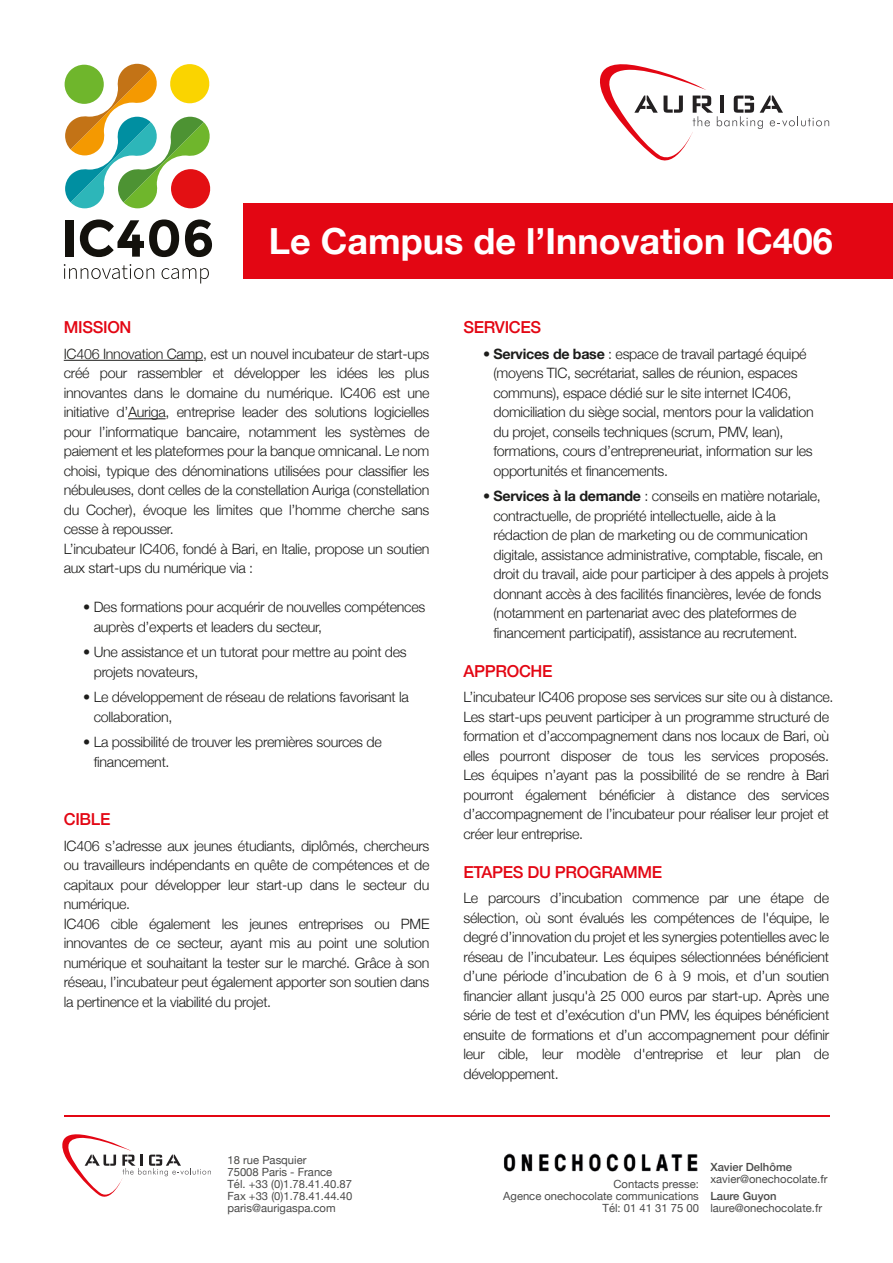
<style>
.page{position:relative;width:893px;height:1263px;background:#fff}
.page>*{position:absolute;margin:0;border:0;box-sizing:border-box;transform-origin:0 0}
.t1{font:700 36px "Helvetica Neue";color:#fff}
.t2{font:500 16.5px "Helvetica Neue";letter-spacing:-.02em;color:#e30613}
.t3{font:300 14.25px/19.5px "Helvetica Neue";letter-spacing:-.02em;color:#1d1d1b}
.t4{font:11.25px/12px "Helvetica Neue";color:#4a4a49;text-align:right}
.t5{font:500 11.25px "Helvetica Neue";color:#4a4a49}
.s1{font-weight:700}
</style>
<div class="page">
<hr style="left:64px;top:360px;width:139px;height:1px;background:#1d1d1b">
<hr style="left:128px;top:418px;width:38px;height:1px;background:#1d1d1b">
<svg style="left:600px;top:64px;width:229px;height:97px"></svg>
<svg style="left:62px;top:1134px;width:149px;height:63px"></svg>
<hr style="left:64px;top:1115px;width:766px;height:2px;background:#e30613">
<img style="left:503px;top:1153px;width:195px;height:19px">
<svg style="left:65px;top:64px;width:146px;height:144px"></svg>
<div style="left:65px;top:220px;width:8px;height:37px;background:#13110c"></div>
<svg style="left:80px;top:219px;width:99px;height:38px"></svg>
<svg style="left:185px;top:219px;width:27px;height:38px"></svg>
<svg style="left:64px;top:264px;width:90px;height:15px"></svg>
<svg style="left:162px;top:268px;width:47px;height:15px"></svg>
<div style="left:244px;top:204px;width:649px;height:75px;background:#e30613"></div>
<h1 class="t1" style="left:269px;top:213px;width:565px">Le Campus de l’Innovation IC406</h1>
<p class="t2" style="left:64px;top:314px;width:69px">MISSION</p>
<p class="t3" style="left:64px;top:343px;width:367px">IC406 Innovation Camp, est un nouvel incubateur de start-ups créé pour rassembler et développer les idées les plus innovantes dans le domaine du numérique. IC406 est une initiative d’Auriga, entreprise leader des solutions logicielles pour l’informatique bancaire, notamment les systèmes de paiement et les plateformes pour la banque omnicanal. Le nom choisi, typique des dénominations utilisées pour classifier les nébuleuses, dont celles de la constellation Auriga (constellation du Cocher), évoque les limites que l’homme cherche sans cesse à repousser.<br>L’incubateur IC406, fondé à Bari, en Italie, propose un soutien aux start-ups du numérique via :</p>
<p class="t3" style="left:94px;top:596px;width:333px;text-indent:-11px">• Des formations pour acquérir de nouvelles compétences auprès d’experts et leaders du secteur,</p>
<p class="t3" style="left:94px;top:641px;width:315px;text-indent:-11px">• Une assistance et un tutorat pour mettre au point des projets novateurs,</p>
<p class="t3" style="left:94px;top:686px;width:317px;text-indent:-11px">• Le développement de réseau de relations favorisant la collaboration,</p>
<p class="t3" style="left:94px;top:731px;width:290px;text-indent:-11px">• La possibilité de trouver les premières sources de financement.</p>
<p class="t2" style="left:64px;top:806px;width:48px">CIBLE</p>
<p class="t3" style="left:64px;top:835px;width:367px">IC406 s’adresse aux jeunes étudiants, diplômés, chercheurs ou travailleurs indépendants en quête de compétences et de capitaux pour développer leur start-up dans le secteur du numérique.<br>IC406 cible également les jeunes entreprises ou PME innovantes de ce secteur, ayant mis au point une solution numérique et souhaitant la tester sur le marché. Grâce à son réseau, l’incubateur peut également apporter son soutien dans la pertinence et la viabilité du projet.</p>
<p class="t4" style="left:228px;top:1154px;width:126px;text-align:left">18 rue Pasquier<br>75008 Paris - France<br>Tél. +33 (0)1.78.41.40.87<br>Fax +33 (0)1.78.41.44.40 paris@aurigaspa.com</p>
<p class="t2" style="left:463px;top:314px;width:79px">SERVICES</p>
<p class="t3" style="left:493px;top:343px;width:322px;text-indent:-11px">• <span class="s1">Services de base</span> : espace de travail partagé équipé (moyens TIC, secrétariat, salles de réunion, espaces communs), espace dédié sur le site internet IC406, domiciliation du siège social, mentors pour la validation du projet, conseils techniques (scrum, PMV, lean), formations, cours d’entrepreneuriat, information sur les opportunités et financements.</p>
<p class="t3" style="left:493px;top:485px;width:337px;text-indent:-11px">• <span class="s1">Services à la demande</span> : conseils en matière notariale, contractuelle, de propriété intellectuelle, aide à la rédaction de plan de marketing ou de communication digitale, assistance administrative, comptable, fiscale, en droit du travail, aide pour participer à des appels à projets donnant accès à des facilités financières, levée de fonds (notamment en partenariat avec des plateformes de financement participatif), assistance au recrutement.</p>
<p class="t2" style="left:463px;top:658px;width:91px">APPROCHE</p>
<p class="t3" style="left:463px;top:686px;width:372px">L’incubateur IC406 propose ses services sur site ou à distance.<br>Les start-ups peuvent participer à un programme structuré de formation et d’accompagnement dans nos locaux de Bari, où elles pourront disposer de tous les services proposés.<br>Les équipes n’ayant pas la possibilité de se rendre à Bari pourront également bénéficier à distance des services d’accompagnement de l’incubateur pour réaliser leur projet et créer leur entreprise.</p>
<p class="t2" style="left:463px;top:859px;width:200px">ETAPES DU PROGRAMME</p>
<p class="t3" style="left:463px;top:887px;width:367px;text-align:justify">Le parcours d’incubation commence par une étape de sélection, où sont évalués les compétences de l'équipe, le degré d’innovation du projet et les synergies potentielles avec le réseau de l’incubateur. Les équipes sélectionnées bénéficient d’une période d’incubation de 6 à 9 mois, et d’un soutien financier allant jusqu'à 25 000 euros par start-up. Après une série de test et d’exécution d'un PMV, les équipes bénéficient ensuite de formations et d’un accompagnement pour définir leur cible, leur modèle d'entreprise et leur plan de développement.</p>
<p class="t4" style="left:503px;top:1178px;width:197px">Contacts presse:<br>Agence onechocolate communications<br>Tél: 01 41 31 75 00</p>
<p class="t5" style="left:710px;top:1158px;width:83px">Xavier Delhôme</p>
<p class="t4" style="left:710px;top:1173px;width:119px">xavier@onechocolate.fr</p>
<p class="t5" style="left:710px;top:1187px;width:68px">Laure Guyon</p>
<p class="t4" style="left:710px;top:1202px;width:113px">laure@onechocolate.fr</p>
</div>
